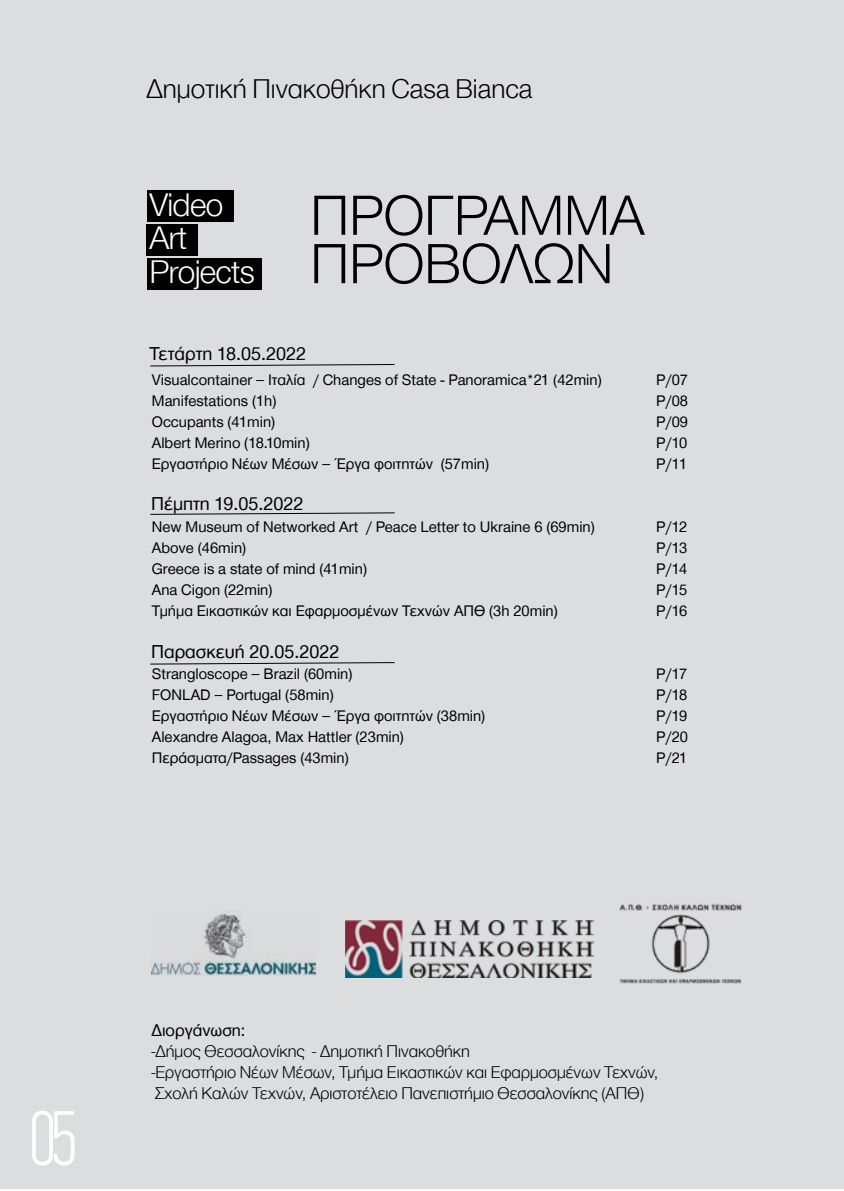
<style>
.page{position:relative;width:844px;height:1191px;background:#fff}
.page>*{position:absolute;margin:0;border:0;box-sizing:border-box;transform-origin:0 0}
.t1{font:300 condensed 75.6px "CF Din";color:#fff}
.t2{font:300 58.62px/48.3px "CF Helvetica";color:#000}
.t3{font:300 33.6px/33.4px "CF Helvetica";letter-spacing:-.02em;color:#fff}
.t4{font:300 28px "CF Helvetica";color:#000}
.t5{font:19.25px "CF Helvetica";color:#000}
.t6{font:300 17.5px/21px "CF Helvetica";color:#000}
.t7{font:17.5px "CF Helvetica";color:#000}
.t8{font:15.75px "CF Helvetica";color:#000}
</style>
<div class="page">
<div style="left:0;top:0;width:843px;height:1188px;background:#dcddde"></div>
<svg style="left:150px;top:364px;width:245px;height:2px"></svg>
<svg style="left:150px;top:512px;width:245px;height:3px"></svg>
<svg style="left:150px;top:662px;width:245px;height:2px"></svg>
<img style="left:151px;top:909px;width:164px;height:66px">
<img style="left:345px;top:920px;width:248px;height:57px">
<img style="left:619px;top:903px;width:123px;height:81px">
<div style="left:146px;top:190px;width:87px;height:32px;background:#000"></div>
<div style="left:146px;top:224px;width:52px;height:32px;background:#000"></div>
<div style="left:146px;top:258px;width:115px;height:32px;background:#000"></div>
<h3 class="t4" style="left:146px;top:74px;width:387px">Δημοτική Πινακοθήκη Casa Bianca</h3>
<h3 class="t3" style="left:149px;top:188px;width:107px">Video<br>Art<br>Projects</h3>
<h2 class="t2" style="left:310px;top:191px;width:335px">ΠΡΟΓΡΑΜΜΑ<br>ΠΡΟΒΟΛΩΝ</h2>
<p class="t5" style="left:149px;top:344px;width:158px">Τετάρτη 18.05.2022</p>
<p class="t8" style="left:152px;top:371px;width:451px">Visualcontainer – Ιταλία / Changes of State - Panoramica*21 (42min)</p>
<p class="t8" style="left:656px;top:371px;width:33px">P/07</p>
<p class="t8" style="left:152px;top:392px;width:126px">Manifestations (1h)</p>
<p class="t8" style="left:656px;top:392px;width:33px">P/08</p>
<p class="t8" style="left:152px;top:413px;width:125px">Occupants (41min)</p>
<p class="t8" style="left:656px;top:413px;width:33px">P/09</p>
<p class="t8" style="left:152px;top:434px;width:159px">Albert Merino (18.10min)</p>
<p class="t8" style="left:656px;top:434px;width:33px">P/10</p>
<p class="t8" style="left:152px;top:455px;width:339px">Εργαστήριο Νέων Μέσων – Έργα φοιτητών (57min)</p>
<p class="t8" style="left:656px;top:455px;width:33px">P/11</p>
<p class="t5" style="left:151px;top:493px;width:154px">Πέμπτη 19.05.2022</p>
<p class="t8" style="left:152px;top:518px;width:444px">New Museum of Networked Art / Peace Letter to Ukraine 6 (69min)</p>
<p class="t8" style="left:656px;top:518px;width:33px">P/12</p>
<p class="t8" style="left:152px;top:539px;width:96px">Above (46min)</p>
<p class="t8" style="left:656px;top:539px;width:33px">P/13</p>
<p class="t8" style="left:152px;top:560px;width:217px">Greece is a state of mind (41min)</p>
<p class="t8" style="left:656px;top:560px;width:33px">P/14</p>
<p class="t8" style="left:152px;top:581px;width:122px">Ana Cigon (22min)</p>
<p class="t8" style="left:656px;top:581px;width:33px">P/15</p>
<p class="t8" style="left:152px;top:602px;width:407px">Τμήμα Εικαστικών και Εφαρμοσμένων Τεχνών ΑΠΘ (3h 20min)</p>
<p class="t8" style="left:656px;top:602px;width:33px">P/16</p>
<p class="t5" style="left:151px;top:641px;width:190px">Παρασκευή 20.05.2022</p>
<p class="t8" style="left:152px;top:665px;width:202px">Strangloscope – Brazil (60min)</p>
<p class="t8" style="left:656px;top:665px;width:33px">P/17</p>
<p class="t8" style="left:152px;top:686px;width:183px">FONLAD – Portugal (58min)</p>
<p class="t8" style="left:656px;top:686px;width:33px">P/18</p>
<p class="t8" style="left:152px;top:707px;width:335px">Εργαστήριο Νέων Μέσων – Έργα φοιτητών (38min)</p>
<p class="t8" style="left:656px;top:707px;width:33px">P/19</p>
<p class="t8" style="left:152px;top:728px;width:253px">Alexandre Alagoa, Max Hattler (23min)</p>
<p class="t8" style="left:656px;top:728px;width:33px">P/20</p>
<p class="t8" style="left:152px;top:749px;width:198px">Περάσματα/Passages (43min)</p>
<p class="t8" style="left:656px;top:749px;width:33px">P/21</p>
<h1 class="t1" style="left:29px;top:1097px;width:50px">05</h1>
<p class="t7" style="left:151px;top:1020px;width:96px">Διοργάνωση:</p>
<p class="t6" style="left:151px;top:1040px;width:508px">-Δήμος Θεσσαλονίκης - Δημοτική Πινακοθήκη<br>-Εργαστήριο Νέων Μέσων, Τμήμα Εικαστικών και Εφαρμοσμένων Τεχνών,<br>Σχολή Καλών Τεχνών, Αριστοτέλειο Πανεπιστήμιο Θεσσαλονίκης (ΑΠΘ)</p>
</div>
